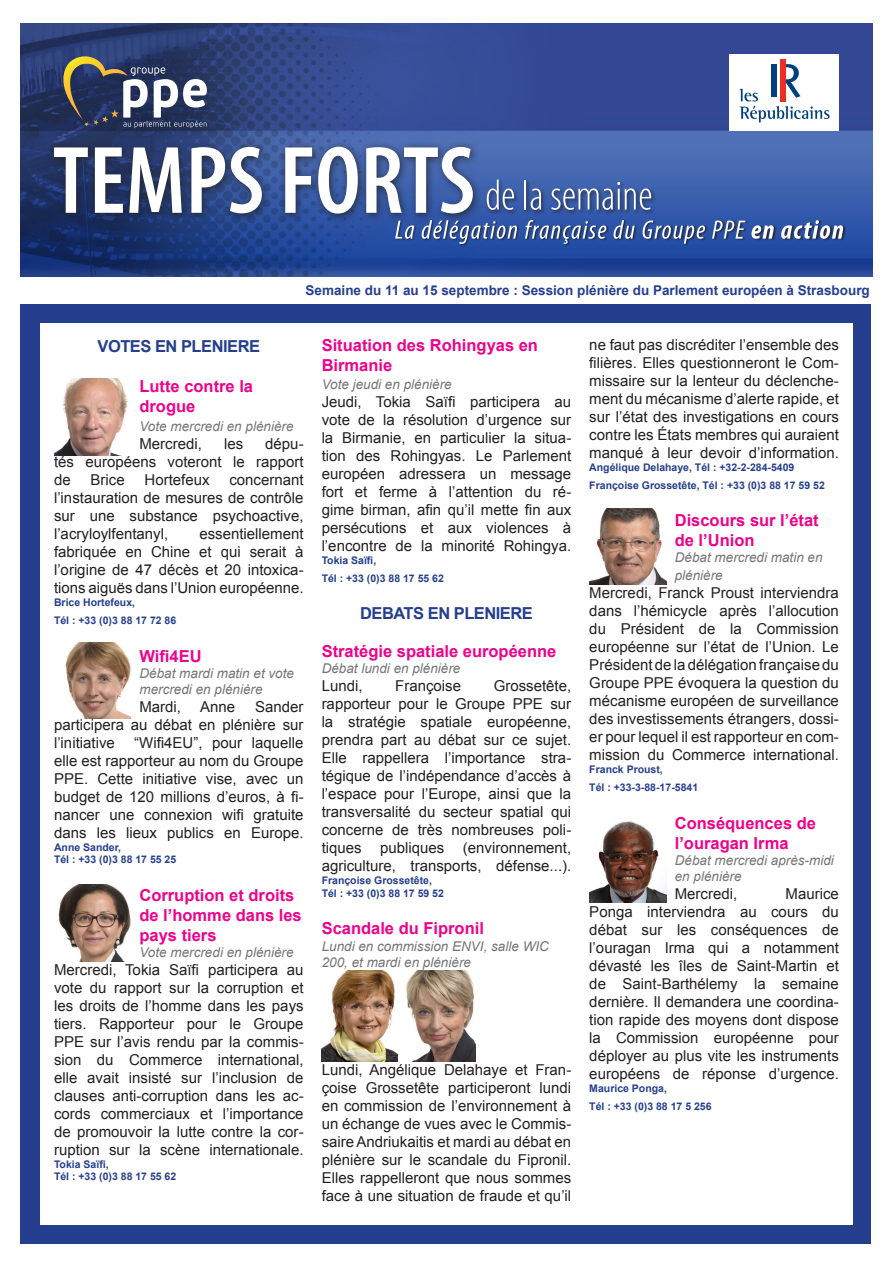
<style>
.page{position:relative;width:893px;height:1263px;background:#fff}
.page>*{position:absolute;margin:0;border:0;box-sizing:border-box;transform-origin:0 0}
.t1{font:700 16.5px/19.8px "Arial";color:#ed028c}
.t2{font:700 16.5px "Arial";letter-spacing:-.03em;color:#253f8e}
.t3{font:15px/18px "Arial";color:#231f20;text-align:justify}
.t4{font:italic 13.5px/16.2px "Arial";color:#757575}
.t5{font:700 13.5px "Arial";color:#253f8e}
.t6{font:700 10.5px "Arial";color:#253f8e}
</style>
<div class="page">
<img style="left:21px;top:24px;width:851px;height:253px">
<div style="left:729px;top:54px;width:110px;height:77px;background:#fff"></div>
<div style="left:21px;top:304px;width:850px;height:939px;background:#253f8e"></div>
<div style="left:41px;top:323px;width:812px;height:902px;background:#fff"></div>
<div style="left:48px;top:141px;width:435px;height:82px;background:#231f20;opacity:.75"></div>
<svg style="left:54px;top:147px;width:34px;height:66px"></svg>
<svg style="left:95px;top:147px;width:28px;height:66px"></svg>
<svg style="left:129px;top:147px;width:53px;height:66px"></svg>
<svg style="left:191px;top:147px;width:71px;height:66px"></svg>
<svg style="left:285px;top:147px;width:27px;height:66px"></svg>
<svg style="left:318px;top:147px;width:40px;height:67px"></svg>
<svg style="left:366px;top:147px;width:107px;height:66px"></svg>
<div style="left:485px;top:178px;width:171px;height:37px;background:#231f20;opacity:.75"></div>
<svg style="left:487px;top:180px;width:27px;height:30px"></svg>
<hr style="left:525px;top:180px;width:1px;height:30px;background:#fff">
<svg style="left:531px;top:188px;width:10px;height:22px"></svg>
<svg style="left:551px;top:182px;width:100px;height:28px;background:#617aaf"></svg>
<div style="left:395px;top:220px;width:451px;height:27px;background:#231f20;opacity:.75"></div>
<svg style="left:395px;top:221px;width:19px;height:18px"></svg>
<svg style="left:422px;top:220px;width:95px;height:24px;background:#5873ab"></svg>
<svg style="left:525px;top:220px;width:81px;height:24px;background:#546faa"></svg>
<svg style="left:614px;top:220px;width:21px;height:19px"></svg>
<svg style="left:643px;top:220px;width:62px;height:24px"></svg>
<svg style="left:712px;top:221px;width:33px;height:18px"></svg>
<svg style="left:751px;top:225px;width:23px;height:14px"></svg>
<svg style="left:781px;top:220px;width:62px;height:19px"></svg>
<svg style="left:58px;top:56px;width:149px;height:72px;background:#535c73"></svg>
<svg style="left:739px;top:64px;width:91px;height:58px"></svg>
<div style="left:780px;top:59px;width:6px;height:42px;background:#ee2e22"></div>
<div style="left:771px;top:64px;width:5px;height:33px;background:#00407c"></div>
<img style="left:54px;top:378px;width:74px;height:77px">
<img style="left:65px;top:642px;width:66px;height:77px">
<img style="left:58px;top:884px;width:73px;height:77px">
<img style="left:589px;top:821px;width:77px;height:81px">
<img style="left:322px;top:971px;width:76px;height:90px">
<svg style="left:405px;top:971px;width:71px;height:90px"></svg>
<img style="left:589px;top:508px;width:77px;height:77px">
<p class="t5" style="left:306px;top:281px;width:566px">Semaine du 11 au 15 septembre : Session plénière du Parlement européen à Strasbourg</p>
<p class="t2" style="left:98px;top:335px;width:164px">VOTES EN PLENIERE</p>
<p class="t1" style="left:139px;top:377px;width:115px">Lutte contre la drogue</p>
<p class="t4" style="left:139px;top:419px;width:156px">Vote mercredi en plénière</p>
<p class="t3" style="left:139px;top:435px;width:64px">Mercredi,</p>
<p class="t3" style="left:224px;top:435px;width:21px">les</p>
<p class="t3" style="left:54px;top:435px;width:251px;text-indent:211px">dépu&shy;tés européens voteront le rapport de</p>
<p class="t3" style="left:91px;top:471px;width:36px">Brice</p>
<p class="t3" style="left:145px;top:471px;width:67px">Hortefeux</p>
<p class="t3" style="left:54px;top:471px;width:251px;text-indent:175px">concernant l’instauration de mesures de contrôle sur une substance psychoactive, l’acryloylfentanyl,</p>
<p class="t3" style="left:54px;top:525px;width:251px;text-indent:145px">essentiellement fabriquée en Chine et qui serait à l’origine de 47 décès et 20 intoxica&shy;tions aiguës dans l’Union européenne.</p>
<p class="t6" style="left:54px;top:595px;width:83px">Brice Hortefeux,</p>
<p class="t6" style="left:54px;top:613px;width:124px">Tél : +33 (0)3 88 17 72 86</p>
<p class="t1" style="left:139px;top:647px;width:64px">Wifi4EU</p>
<p class="t4" style="left:139px;top:665px;width:156px">Débat mardi matin et vote mercredi en plénière</p>
<p class="t3" style="left:139px;top:698px;width:43px">Mardi,</p>
<p class="t3" style="left:200px;top:698px;width:37px">Anne</p>
<p class="t3" style="left:54px;top:698px;width:251px;text-indent:201px">Sander participera au débat en plénière sur l’initiative</p>
<p class="t3" style="left:54px;top:734px;width:251px;text-indent:80px">“Wifi4EU”, pour laquelle elle est rapporteur au nom du Groupe PPE. Cette initiative vise, avec un budget de 120 millions d’euros, à fi&shy;nancer une connexion wifi gratuite dans les lieux publics en Europe.</p>
<p class="t6" style="left:54px;top:840px;width:69px">Anne Sander,</p>
<p class="t6" style="left:54px;top:853px;width:124px">Tél : +33 (0)3 88 17 55 25</p>
<p class="t1" style="left:139px;top:886px;width:164px">Corruption et droits de l’homme dans les pays tiers</p>
<p class="t4" style="left:139px;top:944px;width:156px">Vote mercredi en plénière</p>
<p class="t3" style="left:54px;top:961px;width:251px">Mercredi, Tokia Saïfi participera au vote du rapport sur la corruption et les droits de l’homme dans les pays tiers. Rapporteur pour le Groupe PPE sur l’avis rendu par la commis&shy;sion du Commerce international, elle avait insisté sur l’inclusion de clauses anti-corruption dans les ac&shy;cords commerciaux et l’importance de promouvoir la lutte contre la cor&shy;ruption sur la scène internationale.</p>
<p class="t6" style="left:54px;top:1157px;width:56px">Tokia Saïfi,</p>
<p class="t6" style="left:54px;top:1169px;width:124px">Tél : +33 (0)3 88 17 55 62</p>
<p class="t1" style="left:322px;top:336px;width:218px">Situation des Rohingyas en<br>Birmanie</p>
<p class="t4" style="left:322px;top:376px;width:132px">Vote jeudi en plénière</p>
<p class="t3" style="left:322px;top:393px;width:251px">Jeudi, Tokia Saïfi participera au vote de la résolution d’urgence sur la Birmanie, en particulier la situa&shy;tion des Rohingyas. Le Parlement européen adressera un message fort et ferme à l’attention du ré&shy;gime birman, afin qu’il mette fin aux persécutions et aux violences à l’encontre de la minorité Rohingya.</p>
<p class="t6" style="left:322px;top:553px;width:56px">Tokia Saïfi,</p>
<p class="t6" style="left:322px;top:571px;width:124px">Tél : +33 (0)3 88 17 55 62</p>
<p class="t2" style="left:360px;top:602px;width:174px">DEBATS EN PLENIERE</p>
<p class="t1" style="left:322px;top:642px;width:236px">Stratégie spatiale européenne</p>
<p class="t4" style="left:322px;top:661px;width:140px">Débat lundi en plénière</p>
<p class="t3" style="left:322px;top:677px;width:42px">Lundi,</p>
<p class="t3" style="left:395px;top:677px;width:67px">Françoise</p>
<p class="t3" style="left:494px;top:677px;width:79px">Grossetête,</p>
<p class="t3" style="left:322px;top:695px;width:251px">rapporteur pour le Groupe PPE sur la stratégie spatiale européenne, prendra part au débat sur ce sujet.<br>Elle rappellera l’importance stra&shy;tégique de l’indépendance d’accès à l’espace pour l’Europe, ainsi que la transversalité du secteur spatial qui concerne de très nombreuses poli&shy;tiques publiques (environnement, agriculture, transports, défense...).</p>
<p class="t6" style="left:322px;top:873px;width:112px">Françoise Grossetête,</p>
<p class="t6" style="left:322px;top:886px;width:124px">Tél : +33 (0)3 88 17 59 52</p>
<p class="t1" style="left:322px;top:919px;width:164px">Scandale du Fipronil</p>
<p class="t4" style="left:322px;top:938px;width:229px">Lundi en commission ENVI, salle WIC<br>200, et mardi en plénière</p>
<p class="t3" style="left:322px;top:1061px;width:251px">Lundi, Angélique Delahaye et Fran&shy;çoise Grossetête participeront lundi en commission de l’environnement à un échange de vues avec le Commis&shy;saire Andriukaitis et mardi au débat en plénière sur le scandale du Fipronil.<br>Elles rappelleront que nous sommes face à une situation de fraude et qu’il</p>
<p class="t3" style="left:589px;top:336px;width:251px">ne faut pas discréditer l’ensemble des filières. Elles questionneront le Com&shy;missaire sur la lenteur du déclenche&shy;ment du mécanisme d’alerte rapide, et sur l’état des investigations en cours contre les États membres qui auraient manqué à leur devoir d’information.</p>
<p class="t6" style="left:589px;top:460px;width:207px">Angélique Delahaye, Tél : +32-2-284-5409</p>
<p class="t6" style="left:589px;top:478px;width:237px">Françoise Grossetête, Tél : +33 (0)3 88 17 59 52</p>
<p class="t1" style="left:675px;top:511px;width:145px">Discours sur l’état de l’Union</p>
<p class="t4" style="left:675px;top:549px;width:149px;line-height:18px">Débat mercredi matin en plénière</p>
<p class="t3" style="left:589px;top:584px;width:251px">Mercredi, Franck Proust interviendra dans l’hémicycle après l’allocution du Président de la Commission</p>
<p class="t3" style="left:589px;top:638px;width:251px">européenne sur l’état de l’Union. Le Président de la délégation française du Groupe PPE évoquera la question du mécanisme européen de surveillance des investissements étrangers, dossi&shy;er pour lequel il est rapporteur en com&shy;mission du Commerce international.</p>
<p class="t6" style="left:589px;top:762px;width:75px">Franck Proust,</p>
<p class="t6" style="left:589px;top:780px;width:110px">Tél : +33-3-88-17-5841</p>
<p class="t1" style="left:675px;top:814px;width:143px">Conséquences de l’ouragan Irma</p>
<p class="t4" style="left:675px;top:852px;width:161px">Débat mercredi après-midi en plénière</p>
<p class="t3" style="left:675px;top:885px;width:64px">Mercredi,</p>
<p class="t3" style="left:786px;top:885px;width:55px">Maurice</p>
<p class="t3" style="left:589px;top:903px;width:251px">Ponga interviendra au cours du débat sur les conséquences de l’ouragan Irma qui a notamment</p>
<p class="t3" style="left:589px;top:957px;width:251px">dévasté les îles de Saint-Martin et de Saint-Barthélemy la semaine</p>
<p class="t3" style="left:589px;top:993px;width:251px">dernière. Il demandera une coordina&shy;tion rapide des moyens dont dispose la Commission européenne pour</p>
<p class="t3" style="left:589px;top:1047px;width:251px">déployer au plus vite les instruments européens de réponse d’urgence.</p>
<p class="t6" style="left:589px;top:1081px;width:79px">Maurice Ponga,</p>
<p class="t6" style="left:589px;top:1099px;width:124px">Tél : +33 (0)3 88 17 5 256</p>
</div>
